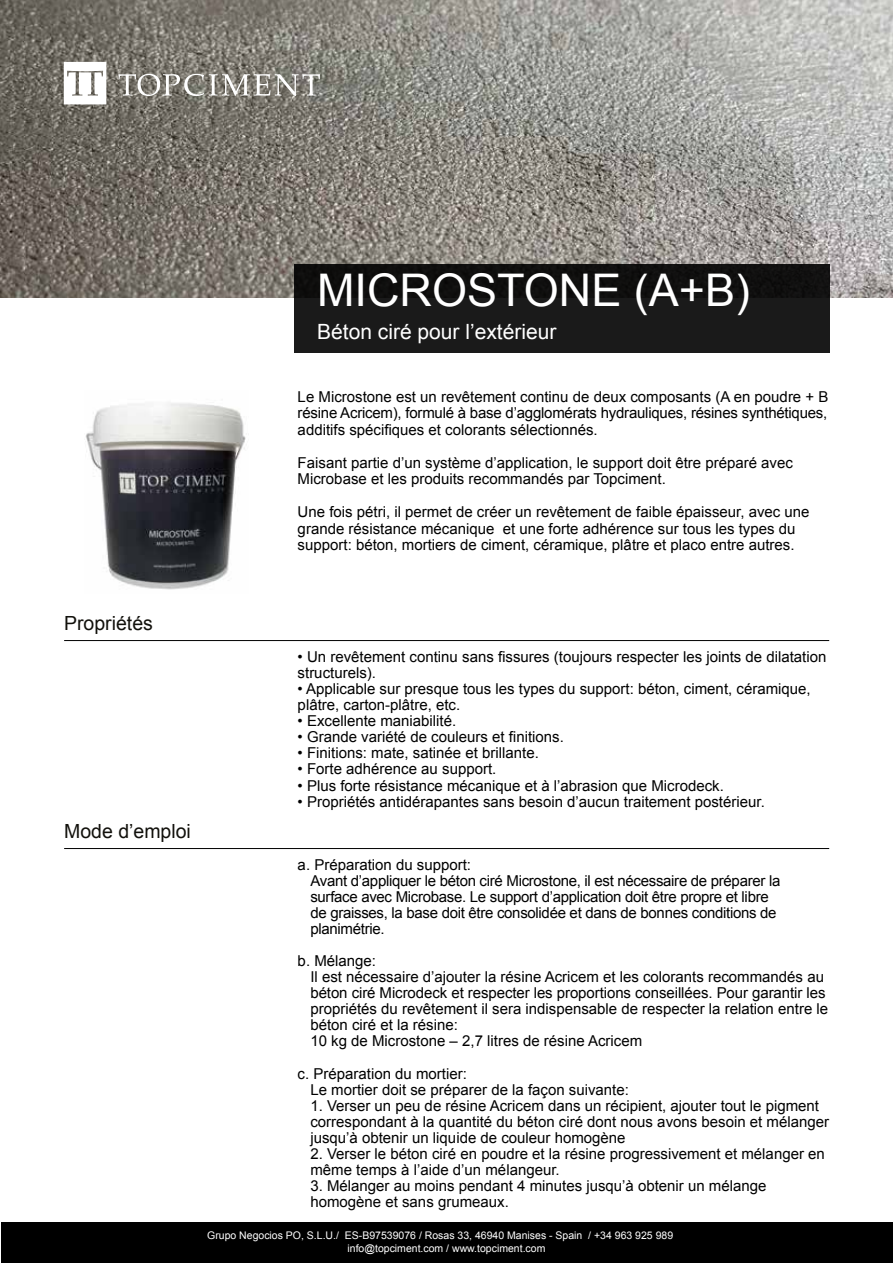
<style>
.page{position:relative;width:893px;height:1263px;background:#fff}
.page>*{position:absolute;margin:0;border:0;box-sizing:border-box;transform-origin:0 0}
.t1{font:45px "Arial";color:#fff}
.t2{font:21px "Arial";color:#fff}
.t3{font:19.5px "Arial";color:#12110c}
.t4{font:15px/16px "Arial";color:#000}
.t5{font:15px/16px "Arial";letter-spacing:-.02em;color:#000}
.t6{font:10.5px "Arial";color:#fff}
</style>
<div class="page">
<div style="left:1px;top:1222px;width:892px;height:41px;background:#000"></div>
<img style="left:85px;top:403px;width:161px;height:187px">
<img style="left:0;top:0;width:893px;height:298px">
<div style="left:294px;top:264px;width:535px;height:88px;background:linear-gradient(to right,#151515,#171616)"></div>
<svg style="left:118px;top:74px;width:202px;height:22px;background:#9d9a93"></svg>
<svg style="left:64px;top:62px;width:42px;height:42px"></svg>
<hr style="left:64px;top:640px;width:765px;height:1px;background:#000">
<hr style="left:64px;top:848px;width:765px;height:1px;background:#000">
<h1 class="t1" style="left:317px;top:261px;width:434px">MICROSTONE (A+B)</h1>
<h2 class="t2" style="left:317px;top:318px;width:241px">Béton ciré pour l’extérieur</h2>
<p class="t4" style="left:298px;top:388px;width:532px;line-height:16.5px;text-align:justify">Le Microstone est un revêtement continu de deux composants (A en poudre + B résine Acricem), formulé à base d’agglomérats hydrauliques, résines synthétiques, additifs spécifiques et colorants sélectionnés.</p>
<p class="t4" style="left:298px;top:454px;width:497px;line-height:16.5px">Faisant partie d’un système d’application, le support doit être préparé avec<br>Microbase et les produits recommandés par Topciment.</p>
<p class="t4" style="left:298px;top:504px;width:513px;line-height:16.5px">Une fois pétri, il permet de créer un revêtement de faible épaisseur, avec une grande résistance mécanique et une forte adhérence sur tous les types du support: béton, mortiers de ciment, céramique, plâtre et placo entre autres.</p>
<h3 class="t3" style="left:64px;top:610px;width:90px">Propriétés</h3>
<h3 class="t3" style="left:64px;top:818px;width:128px">Mode d’emploi</h3>
<p class="t4" style="left:298px;top:649px;width:530px">• Un revêtement continu sans fissures (toujours respecter les joints de dilatation structurels).</p>
<p class="t4" style="left:298px;top:681px;width:514px">• Applicable sur presque tous les types du support: béton, ciment, céramique, plâtre, carton-plâtre, etc.</p>
<p class="t4" style="left:298px;top:713px;width:160px">• Excellente maniabilité.</p>
<p class="t4" style="left:298px;top:729px;width:268px">• Grande variété de couleurs et finitions.</p>
<p class="t4" style="left:298px;top:745px;width:243px">• Finitions: mate, satinée et brillante.</p>
<p class="t4" style="left:298px;top:761px;width:200px">• Forte adhérence au support.</p>
<p class="t4" style="left:298px;top:777px;width:428px">• Plus forte résistance mécanique et à l’abrasion que Microdeck.</p>
<p class="t4" style="left:298px;top:794px;width:469px">• Propriétés antidérapantes sans besoin d’aucun traitement postérieur.</p>
<p class="t5" style="left:310px;top:857px;width:471px;text-indent:-13px">a. Préparation du support:<br>Avant d’appliquer le béton ciré Microstone, il est nécessaire de préparer la surface avec Microbase. Le support d’application doit être propre et libre de graisses, la base doit être consolidée et dans de bonnes conditions de planimétrie.</p>
<p class="t4" style="left:310px;top:953px;width:519px;text-indent:-13px">b. Mélange:<br>Il est nécessaire d’ajouter la résine Acricem et les colorants recommandés au béton ciré Microdeck et respecter les proportions conseillées. Pour garantir les propriétés du revêtement il sera indispensable de respecter la relation entre le béton ciré et la résine:<br>10 kg de Microstone – 2,7 litres de résine Acricem</p>
<p class="t4" style="left:310px;top:1065px;width:320px;text-indent:-13px">c. Préparation du mortier:<br>Le mortier doit se préparer de la façon suivante:</p>
<p class="t4" style="left:310px;top:1097px;width:520px">1. Verser un peu de résine Acricem dans un récipient, ajouter tout le pigment correspondant à la quantité du béton ciré dont nous avons besoin et mélanger jusqu’à obtenir un liquide de couleur homogène</p>
<p class="t4" style="left:310px;top:1145px;width:516px">2. Verser le béton ciré en poudre et la résine progressivement et mélanger en même temps à l’aide d’un mélangeur.</p>
<p class="t4" style="left:310px;top:1178px;width:458px">3. Mélanger au moins pendant 4 minutes jusqu’à obtenir un mélange homogène et sans grumeaux.</p>
<p class="t6" style="left:207px;top:1228px;width:468px">Grupo Negocios PO, S.L.U./ ES-B97539076 / Rosas 33, 46940 Manises - Spain / +34 963 925 989</p>
<p class="t6" style="left:347px;top:1241px;width:199px">info@topciment.com / www.topciment.com</p>
</div>
